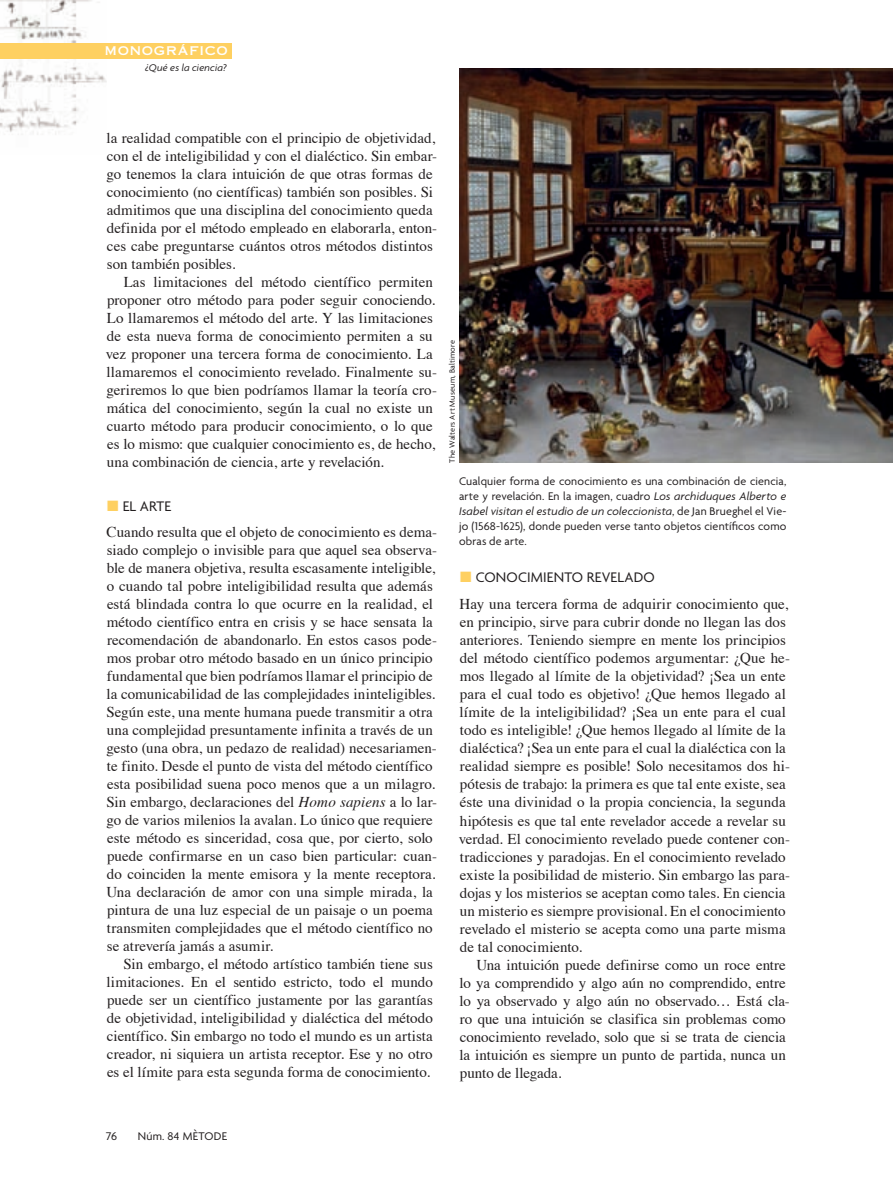
<style>
.page{position:relative;width:893px;height:1191px;background:#fff}
.page>*{position:absolute;margin:0;border:0;box-sizing:border-box;transform-origin:0 0}
.t1{font:15px/18px "Times";color:#231f20}
.t2{font:15px "Agenda";letter-spacing:.01em;color:#231f20}
.t3{font:12px/15px "Agenda";letter-spacing:.015em;color:#231f20;text-align:justify}
.t4{font:12px "Copperplate Thirty One AB";letter-spacing:.06em;color:#fff}
.t5{font:italic 10.5px "Agenda";letter-spacing:.015em;color:#231f20}
.t6{font:8.25px "Agenda";letter-spacing:.02em;color:#231f20}
.s1{color:#fed061}
.s2{font-style:italic}
</style>
<div class="page">
<img style="left:0;top:0;width:106px;height:135px">
<img style="left:459px;top:68px;width:434px;height:394px">
<div style="left:0;top:43px;width:232px;height:15px;background:#fed061"></div>
<p class="t4" style="left:105px;top:44px;width:124px">MONOGRÁFICO</p>
<p class="t5" style="left:145px;top:63px;width:83px">¿Qué es la ciencia?</p>
<p class="t1" style="left:106px;top:130px;width:332px">la realidad compatible con el principio de objetividad, con el de inteligibilidad y con el dialéctico. Sin embar&shy;go tenemos la clara intuición de que otras formas de conocimiento (no científicas) también son posibles. Si admitimos que una disciplina del conocimiento queda definida por el método empleado en elaborarla, enton&shy;ces cabe preguntarse cuántos otros métodos distintos son también posibles.</p>
<p class="t1" style="left:106px;top:274px;width:333px;text-indent:18px">Las limitaciones del método científico permiten proponer otro método para poder seguir conociendo.<br>Lo llamaremos el método del arte. Y las limitaciones de esta nueva forma de conocimiento permiten a su vez proponer una tercera forma de conocimiento. La llamaremos el conocimiento revelado. Finalmente su&shy;geriremos lo que bien podríamos llamar la teoría cro&shy;mática del conocimiento, según la cual no existe un cuarto método para producir conocimiento, o lo que es lo mismo: que cualquier conocimiento es, de hecho, una combinación de ciencia, arte y revelación.</p>
<p class="t2" style="left:107px;top:500px;width:66px"><span class="s1">■</span> EL ARTE</p>
<p class="t1" style="left:106px;top:524px;width:332px">Cuando resulta que el objeto de conocimiento es dema&shy;siado complejo o invisible para que aquel sea observa&shy;ble de manera objetiva, resulta escasamente inteligible, o cuando tal pobre inteligibilidad resulta que además está blindada contra lo que ocurre en la realidad, el método científico entra en crisis y se hace sensata la recomendación de abandonarlo. En estos casos pode&shy;mos probar otro método basado en un único principio fundamental que bien podríamos llamar el principio de la comunicabilidad de las complejidades ininteligibles.<br>Según este, una mente humana puede transmitir a otra una complejidad presuntamente infinita a través de un gesto (una obra, un pedazo de realidad) necesariamen&shy;te finito. Desde el punto de vista del método científico esta posibilidad suena poco menos que a un milagro.<br>Sin embargo, declaraciones del <span class="s2">Homo sapiens</span> a lo lar&shy;go de varios milenios la avalan. Lo único que requiere este método es sinceridad, cosa que, por cierto, solo puede confirmarse en un caso bien particular: cuan&shy;do coinciden la mente emisora y la mente receptora.<br>Una declaración de amor con una simple mirada, la pintura de una luz especial de un paisaje o un poema transmiten complejidades que el método científico no se atrevería jamás a asumir.</p>
<p class="t1" style="left:107px;top:956px;width:328px;text-align:justify;text-indent:17px">Sin embargo, el método artístico también tiene sus limitaciones. En el sentido estricto, todo el mundo puede ser un científico justamente por las garantías de objetividad, inteligibilidad y dialéctica del método científico. Sin embargo no todo el mundo es un artista creador, ni siquiera un artista receptor. Ese y no otro es el límite para esta segunda forma de conocimiento.</p>
<p class="t6" style="left:449px;top:462px;width:124px;rotate:-90deg">The Walters Art Museum, Baltimore</p>
<p class="t3" style="left:459px;top:474px;width:329px">Cualquier forma de conocimiento es una combinación de ciencia, arte y revelación. En la imagen, cuadro <span class="s2">Los archiduques Alberto e Isabel visitan el estudio de un coleccionista</span>, de Jan Brueghel el Vie&shy;jo (1568-1625), donde pueden verse tanto objetos científicos como obras de arte.</p>
<p class="t2" style="left:460px;top:571px;width:196px"><span class="s1">■</span> CONOCIMIENTO REVELADO</p>
<p class="t1" style="left:459px;top:596px;width:333px">Hay una tercera forma de adquirir conocimiento que, en principio, sirve para cubrir donde no llegan las dos anteriores. Teniendo siempre en mente los principios del método científico podemos argumentar: ¿Que he&shy;mos llegado al límite de la objetividad? ¡Sea un ente para el cual todo es objetivo! ¿Que hemos llegado al límite de la inteligibilidad? ¡Sea un ente para el cual todo es inteligible! ¿Que hemos llegado al límite de la dialéctica? ¡Sea un ente para el cual la dialéctica con la realidad siempre es posible! Solo necesitamos dos hi&shy;pótesis de trabajo: la primera es que tal ente existe, sea éste una divinidad o la propia conciencia, la segunda hipótesis es que tal ente revelador accede a revelar su verdad. El conocimiento revelado puede contener con&shy;tradicciones y paradojas. En el conocimiento revelado existe la posibilidad de misterio. Sin embargo las para&shy;dojas y los misterios se aceptan como tales. En ciencia un misterio es siempre provisional. En el conocimiento revelado el misterio se acepta como una parte misma de tal conocimiento.</p>
<p class="t1" style="left:460px;top:956px;width:332px;text-indent:17px">Una intuición puede definirse como un roce entre lo ya comprendido y algo aún no comprendido, entre lo ya observado y algo aún no observado… Está cla&shy;ro que una intuición se clasifica sin problemas como conocimiento revelado, solo que si se trata de ciencia la intuición es siempre un punto de partida, nunca un punto de llegada.</p>
<p class="t3" style="left:106px;top:1129px;width:12px">76</p>
<p class="t3" style="left:138px;top:1129px;width:91px">Núm. 84 MÈTODE</p>
</div>
